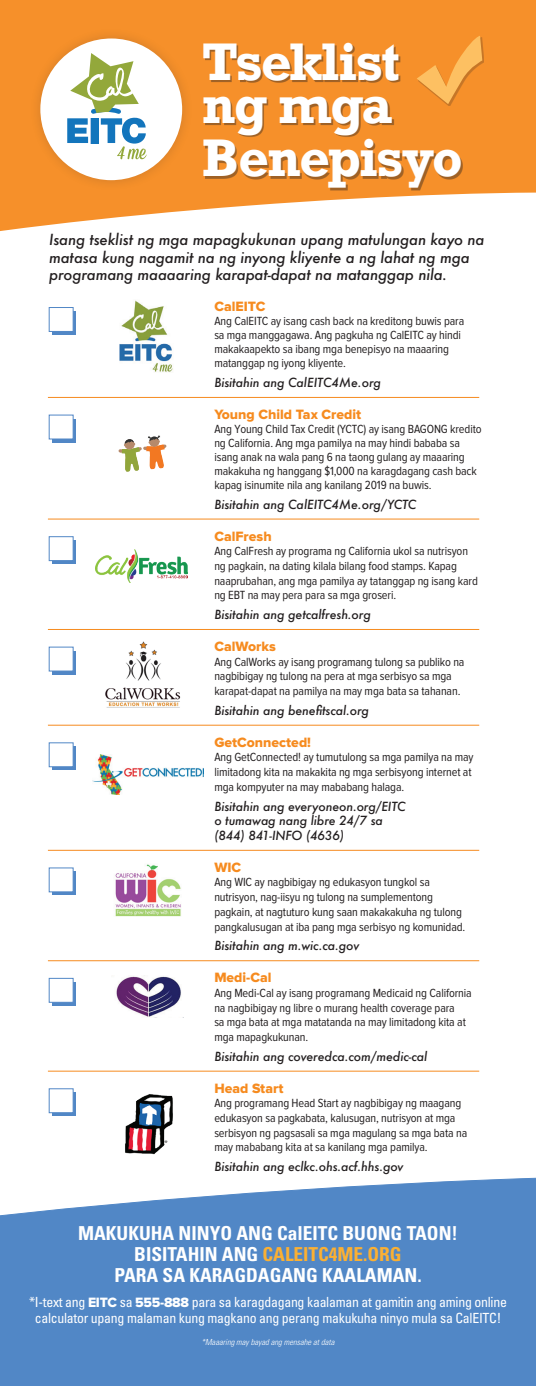
<style>
.page{position:relative;width:536px;height:1386px;background:#fff}
.page>*{position:absolute;margin:0;border:0;box-sizing:border-box;transform-origin:0 0}
.t1{font:700 49.7px/42.9px "Rockwell";letter-spacing:-.035em;color:#fff}
.t2{font:700 condensed 19.25px/21px "Univers LT Std";color:#fff;text-align:center}
.t3{font:italic 500 14.88px/17.5px "Futura";letter-spacing:-.01em;color:#231f20}
.t4{font:condensed 14px/16.8px "Univers LT Std";letter-spacing:-.02em;color:#fff;text-align:center}
.t5{font:14px "Proxima Nova Extrabld";color:#f68b1f}
.t6{font:12.25px/14.7px "Proxima Nova Cond";letter-spacing:-.01em;color:#231f20}
.t7{font:italic 500 12.25px/14.7px "Futura";letter-spacing:-.01em;color:#231f20}
.t8{font:italic 300 condensed 8.4px "Univers LT Std";color:#fff}
.s1{color:#fbb033}
.s2{font-family:"Proxima Nova Extrabld";font-stretch:normal}
</style>
<div class="page">
<div style="left:0;top:0;width:536px;height:184px;background:#f6902a"></div>
<div style="left:418px;top:37px;width:66px;height:69px;background:#231f20;opacity:.23"></div>
<svg style="left:416px;top:36px;width:66px;height:68px;background:#f59b39"></svg>
<svg style="left:0;top:184px;width:536px;height:148px"></svg>
<div style="left:29px;top:27px;width:164px;height:165px;background:#231f20;opacity:.17"></div>
<div style="left:40px;top:38px;width:142px;height:142px;background:#fff;border-radius:50%"></div>
<img style="left:67px;top:118px;width:21px;height:25px">
<img style="left:91px;top:118px;width:7px;height:25px">
<img style="left:101px;top:118px;width:45px;height:26px">
<svg style="left:117px;top:146px;width:30px;height:13px"></svg>
<svg style="left:70px;top:53px;width:69px;height:60px"></svg>
<svg style="left:0;top:1177px;width:536px;height:209px;background:#5e90ca"></svg>
<img style="left:105px;top:641px;width:76px;height:66px">
<img style="left:96px;top:550px;width:91px;height:33px">
<img style="left:109px;top:299px;width:73px;height:73px">
<img style="left:115px;top:864px;width:66px;height:52px">
<img style="left:116px;top:976px;width:65px;height:41px">
<img style="left:125px;top:1094px;width:48px;height:61px">
<img style="left:93px;top:754px;width:110px;height:41px">
<svg style="left:118px;top:435px;width:48px;height:37px"></svg>
<div style="left:52px;top:982px;width:24px;height:24px;background:#5187c6"></div>
<div style="left:49px;top:978px;width:24px;height:25px;background:#fff;border:1px solid #5187c6"></div>
<div style="left:52px;top:871px;width:24px;height:24px;background:#5187c6"></div>
<div style="left:49px;top:868px;width:24px;height:24px;background:#fff;border:1px solid #5187c6"></div>
<div style="left:52px;top:746px;width:24px;height:24px;background:#5187c6"></div>
<div style="left:49px;top:743px;width:24px;height:24px;background:#fff;border:1px solid #5187c6"></div>
<div style="left:52px;top:651px;width:24px;height:24px;background:#5187c6"></div>
<div style="left:49px;top:647px;width:24px;height:24px;background:#fff"></div>
<div style="left:52px;top:540px;width:24px;height:24px;background:#5187c6"></div>
<div style="left:49px;top:536px;width:24px;height:25px;background:#fff;border:1px solid #5187c6"></div>
<div style="left:52px;top:419px;width:24px;height:24px;background:#5187c6"></div>
<div style="left:49px;top:415px;width:24px;height:24px;background:#fff"></div>
<div style="left:52px;top:311px;width:24px;height:24px;background:#5187c6"></div>
<div style="left:49px;top:307px;width:24px;height:25px;background:#fff;border:1px solid #5187c6"></div>
<div style="left:52px;top:1092px;width:24px;height:24px;background:#5187c6"></div>
<div style="left:49px;top:1089px;width:24px;height:24px;background:#fff;border:1px solid #5187c6"></div>
<hr style="left:48px;top:397px;width:431px;height:1px;background:#f68b1f">
<hr style="left:48px;top:519px;width:431px;height:1px;background:#f68b1f">
<hr style="left:48px;top:629px;width:431px;height:1px;background:#f68b1f">
<hr style="left:48px;top:725px;width:431px;height:1px;background:#f68b1f">
<hr style="left:48px;top:850px;width:431px;height:1px;background:#f68b1f">
<hr style="left:48px;top:960px;width:431px;height:1px;background:#f68b1f">
<hr style="left:48px;top:1071px;width:431px;height:1px;background:#f68b1f">
<div style="left:206px;top:45px;width:257px;height:145px;background:#231f20;opacity:.41"></div>
<h1 class="t1" style="left:202px;top:40px;width:200px">Tseklist ng mga</h1>
<h1 class="t1" style="left:202px;top:136px;width:262px">Benepisyo</h1>
<p class="t3" style="left:49px;top:231px;width:437px">Isang tseklist ng mga mapagkukunan upang matulungan kayo na matasa kung nagamit na ng inyong kliyente a ng lahat ng mga programang maaaaring karapat-dapat na matanggap nila.</p>
<p class="t5" style="left:214px;top:300px;width:53px">CalEITC</p>
<p class="t6" style="left:214px;top:315px;width:251px;line-height:14px">Ang CalEITC ay isang cash back na kreditong buwis para sa mga manggagawa. Ang pagkuha ng CalEITC ay hindi makakaapekto sa ibang mga benepisyo na maaaring matanggap ng iyong kliyente.</p>
<p class="t7" style="left:214px;top:375px;width:168px">Bisitahin ang CalEITC4Me.org</p>
<p class="t5" style="left:214px;top:408px;width:148px">Young Child Tax Credit</p>
<p class="t6" style="left:214px;top:422px;width:269px;line-height:14px">Ang Young Child Tax Credit (YCTC) ay isang BAGONG kredito ng California. Ang mga pamilya na may hindi bababa sa isang anak na wala pang 6 na taong gulang ay maaaring makakuha ng hanggang $1,000 na karagdagang cash back kapag isinumite nila ang kanilang 2019 na buwis.</p>
<p class="t7" style="left:214px;top:497px;width:203px">Bisitahin ang CalEITC4Me.org/YCTC</p>
<p class="t5" style="left:214px;top:529px;width:59px">CalFresh</p>
<p class="t6" style="left:214px;top:544px;width:265px">Ang CalFresh ay programa ng California ukol sa nutrisyon ng pagkain, na dating kilala bilang food stamps. Kapag naaprubahan, ang mga pamilya ay tatanggap ng isang kard ng EBT na may pera para sa mga groseri.</p>
<p class="t7" style="left:214px;top:607px;width:158px">Bisitahin ang getcalfresh.org</p>
<p class="t5" style="left:214px;top:640px;width:63px">CalWorks</p>
<p class="t6" style="left:214px;top:655px;width:251px">Ang CalWorks ay isang programang tulong sa publiko na nagbibigay ng tulong na pera at mga serbisyo sa mga karapat-dapat na pamilya na may mga bata sa tahanan.</p>
<p class="t7" style="left:214px;top:703px;width:156px">Bisitahin ang benefitscal.org</p>
<p class="t5" style="left:214px;top:736px;width:98px">GetConnected!</p>
<p class="t6" style="left:214px;top:750px;width:261px">Ang GetConnected! ay tumutulong sa mga pamilya na may limitadong kita na makakita ng mga serbisyong internet at mga kompyuter na may mababang halaga.</p>
<p class="t7" style="left:214px;top:798px;width:193px">Bisitahin ang everyoneon.org/EITC o tumawag nang libre 24/7 sa (844) 841-INFO (4636)</p>
<p class="t5" style="left:214px;top:861px;width:28px">WIC</p>
<p class="t6" style="left:214px;top:876px;width:252px">Ang WIC ay nagbibigay ng edukasyon tungkol sa nutrisyon, nag-iisyu ng tulong na sumplementong pagkain, at nagtuturo kung saan makakakuha ng tulong pangkalusugan at iba pang mga serbisyo ng komunidad.</p>
<p class="t7" style="left:214px;top:938px;width:146px">Bisitahin ang m.wic.ca.gov</p>
<p class="t5" style="left:214px;top:971px;width:59px">Medi-Cal</p>
<p class="t6" style="left:214px;top:986px;width:259px">Ang Medi-Cal ay isang programang Medicaid ng California na nagbibigay ng libre o murang health coverage para<br>sa mga bata at mga matatanda na may limitadong kita at mga mapagkukunan.</p>
<p class="t7" style="left:214px;top:1049px;width:214px">Bisitahin ang coveredca.com/medic-cal</p>
<p class="t5" style="left:214px;top:1082px;width:70px">Head Start</p>
<p class="t6" style="left:214px;top:1096px;width:254px">Ang programang Head Start ay nagbibigay ng maagang edukasyon sa pagkabata, kalusugan, nutrisyon at mga serbisyon ng pagsasali sa mga magulang sa mga bata na may mababang kita at sa kanilang mga pamilya.</p>
<p class="t7" style="left:214px;top:1159px;width:191px">Bisitahin ang eclkc.ohs.acf.hhs.gov</p>
<h2 class="t2" style="left:78px;top:1222px;width:381px">MAKUKUHA NINYO ANG CalEITC BUONG TAON!<br>BISITAHIN ANG <span class="s1">CALEITC4ME.ORG<br></span>PARA SA KARAGDAGANG KAALAMAN.</h2>
<p class="t4" style="left:29px;top:1293px;width:479px">*I-text ang <span class="s2">EITC</span> sa <span class="s2">555-888</span> para sa karagdagang kaalaman at gamitin ang aming online calculator upang malaman kung magkano ang perang makukuha ninyo mula sa CalEITC!</p>
<p class="t8" style="left:201px;top:1337px;width:135px">*Maaaring may bayad ang mensahe at data</p>
</div>
